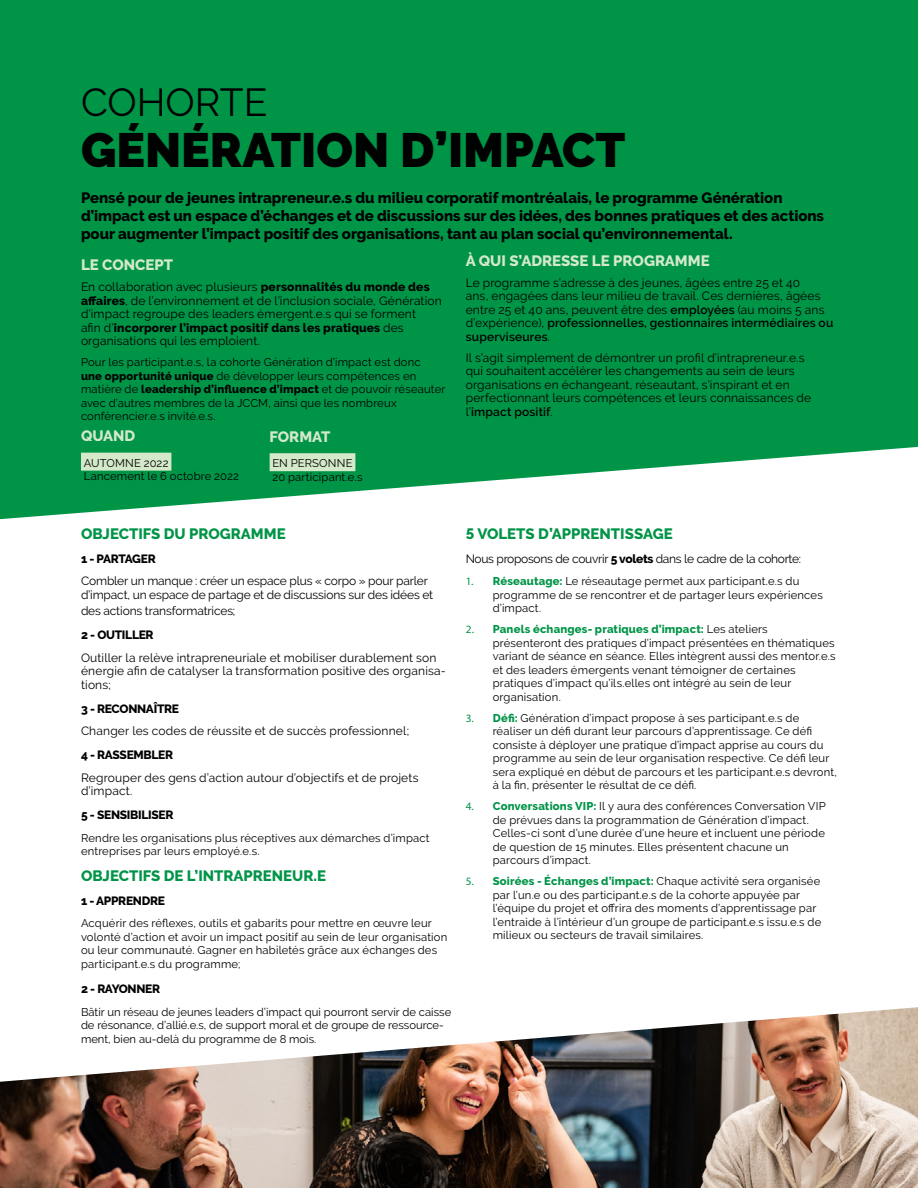
<style>
.page{position:relative;width:918px;height:1188px;background:#fff}
.page>*{position:absolute;margin:0;border:0;box-sizing:border-box;transform-origin:0 0}
.t1{font:900 48px "Raleway";color:#000101}
.t2{font:39px "Raleway";color:#000101}
.t3{font:800 15px/18px "Raleway";letter-spacing:-.005em;color:#000101}
.t4{font:800 15px "Raleway";color:#009447}
.t5{font:800 15px "Raleway";color:#d4e9ca}
.t6{font:800 15px "Raleway";color:#d4e9c9}
.t7{font:12px/13.5px "Raleway";letter-spacing:.015em;color:#000}
.t8{font:12px/13.5px "Raleway";letter-spacing:-.01em;color:#000}
.t9{font:800 12px "Raleway";letter-spacing:-.025em;color:#000}
.t10{font:12px "Raleway";letter-spacing:-.025em;color:#000}
.t11{font:11.25px/13.5px "Raleway";letter-spacing:.015em;color:#000}
.s1{font-weight:800}
.s2{font-weight:600}
.s3{font-family:"Myriad Pro";color:#009447}
.s4{font-weight:800;color:#009447}
</style>
<div class="page">
<img style="left:0;top:1007px;width:918px;height:181px">
<svg style="left:0;top:0;width:918px;height:519px;fill:#009447"></svg>
<div style="left:81px;top:453px;width:90px;height:18px;background:#d4e9c9"></div>
<div style="left:270px;top:453px;width:85px;height:18px;background:#d4e9c9"></div>
<h2 class="t2" style="left:81px;top:79px;width:188px">COHORTE</h2>
<h1 class="t1" style="left:81px;top:122px;width:546px">GÉNÉRATION D’IMPACT</h1>
<p class="t3" style="left:81px;top:189px;width:745px">Pensé pour de jeunes intrapreneur.e.s du milieu corporatif montréalais, le programme Génération d’impact est un espace d’échanges et de discussions sur des idées, des bonnes pratiques et des actions pour augmenter l’impact positif des organisations, tant au plan social qu’environnemental.</p>
<h3 class="t6" style="left:81px;top:257px;width:94px">LE CONCEPT</h3>
<p class="t7" style="left:81px;top:280px;width:362px">En collaboration avec plusieurs <span class="s1">personnalités du monde des affaires</span>, de l’environnement et de l’inclusion sociale, Génération d’impact regroupe des leaders émergent.e.s qui se forment<br>afin d’<span class="s1">incorporer l’impact positif dans les pratiques</span> des organisations qui les emploient.</p>
<p class="t11" style="left:81px;top:356px;width:366px">Pour les participant.e.s, la cohorte Génération d’impact est donc<br><span class="s1">une opportunité unique</span> de développer leurs compétences en matière de <span class="s1">leadership d’influence d’impact</span> et de pouvoir réseauter avec d’autres membres de la JCCM, ainsi que les nombreux conférencier.e.s invité.e.s.</p>
<h3 class="t5" style="left:81px;top:428px;width:56px">QUAND</h3>
<p class="t11" style="left:84px;top:456px;width:157px">AUTOMNE 2022<br>Lancement le 6 octobre 2022</p>
<h3 class="t5" style="left:466px;top:252px;width:245px">À QUI S’ADRESSE LE PROGRAMME</h3>
<p class="t7" style="left:466px;top:276px;width:369px">Le programme s’adresse à des jeunes, âgées entre 25 et 40<br>ans, engagées dans leur milieu de travail. Ces dernières, âgées entre 25 et 40 ans, peuvent être des <span class="s2">employées</span> (au moins 5 ans d’expérience), <span class="s2">professionnelles, gestionnaires intermédiaires ou superviseures</span>.</p>
<p class="t7" style="left:466px;top:351px;width:347px">Il s’agit simplement de démontrer un profil d’intrapreneur.e.s qui souhaitent accélérer les changements au sein de leurs organisations en échangeant, réseautant, s’inspirant et en perfectionnant leurs compétences et leurs connaissances de l’<span class="s2">impact positif</span>.</p>
<h3 class="t5" style="left:270px;top:428px;width:62px">FORMAT</h3>
<p class="t11" style="left:272px;top:457px;width:92px">EN PERSONNE<br>20 participant.e.s</p>
<h3 class="t4" style="left:81px;top:525px;width:206px">OBJECTIFS DU PROGRAMME</h3>
<p class="t9" style="left:81px;top:552px;width:76px">1 - PARTAGER</p>
<p class="t8" style="left:81px;top:574px;width:354px">Combler un manque : créer un espace plus « corpo » pour parler d’impact, un espace de partage et de discussions sur des idées et</p>
<p class="t8" style="left:81px;top:604px;width:156px">des actions transformatrices;</p>
<p class="t9" style="left:81px;top:628px;width:74px">2 - OUTILLER</p>
<p class="t7" style="left:81px;top:651px;width:367px">Outiller la relève intrapreneuriale et mobiliser durablement son énergie afin de catalyser la transformation positive des organisa&shy;tions;</p>
<p class="t9" style="left:81px;top:702px;width:100px">3 - RECONNAÎTRE</p>
<p class="t7" style="left:81px;top:724px;width:330px">Changer les codes de réussite et de succès professionnel;</p>
<p class="t9" style="left:81px;top:748px;width:94px">4 - RASSEMBLER</p>
<p class="t7" style="left:81px;top:771px;width:339px">Regrouper des gens d’action autour d’objectifs et de projets d’impact.</p>
<p class="t9" style="left:81px;top:808px;width:94px">5 - SENSIBILISER</p>
<p class="t11" style="left:81px;top:831px;width:350px">Rendre les organisations plus réceptives aux démarches d’impact entreprises par leurs employé.e.s.</p>
<h3 class="t4" style="left:81px;top:867px;width:247px">OBJECTIFS DE L’INTRAPRENEUR.E</h3>
<p class="t9" style="left:81px;top:894px;width:85px">1 - APPRENDRE</p>
<p class="t11" style="left:81px;top:917px;width:368px">Acquérir des réflexes, outils et gabarits pour mettre en œuvre leur volonté d’action et avoir un impact positif au sein de leur organisation ou leur communauté. Gagner en habiletés grâce aux échanges des participant.e.s du programme;</p>
<p class="t9" style="left:81px;top:982px;width:81px">2 - RAYONNER</p>
<p class="t11" style="left:81px;top:1005px;width:372px">Bâtir un réseau de jeunes leaders d’impact qui pourront servir de caisse de résonance, d’allié.e.s, de support moral et de groupe de ressource&shy;ment, bien au-delà du programme de 8 mois.</p>
<h3 class="t4" style="left:466px;top:525px;width:208px">5 VOLETS D’APPRENTISSAGE</h3>
<p class="t10" style="left:466px;top:552px;width:337px">Nous proposons de couvrir <span class="s1">5 volets</span> dans le cadre de la cohorte:</p>
<p class="t11" style="left:493px;top:575px;width:332px;text-indent:-27px"><span class="s3">1.</span> <span class="s4">Réseautage:</span> Le réseautage permet aux participant.e.s du programme de se rencontrer et de partager leurs expériences d’impact.</p>
<p class="t11" style="left:493px;top:623px;width:345px;text-indent:-27px"><span class="s3">2.</span> <span class="s4">Panels échanges- pratiques d’impact:</span> Les ateliers présenteront des pratiques d’impact présentées en thématiques variant de séance en séance. Elles intègrent aussi des mentor.e.s et des leaders émergents venant témoigner de certaines pratiques d’impact qu’ils.elles ont intégré au sein de leur organisation.</p>
<p class="t11" style="left:493px;top:711px;width:346px;text-indent:-27px"><span class="s3">3.</span> <span class="s4">Défi:</span> Génération d’impact propose à ses participant.e.s de réaliser un défi durant leur parcours d’apprentissage. Ce défi consiste à déployer une pratique d’impact apprise au cours du programme au sein de leur organisation respective. Ce défi leur sera expliqué en début de parcours et les participant.e.s devront, à la fin, présenter le résultat de ce défi.</p>
<p class="t11" style="left:493px;top:800px;width:334px;text-indent:-27px"><span class="s3">4.</span> <span class="s4">Conversations VIP:</span> Il y aura des conférences Conversation VIP de prévues dans la programmation de Génération d’impact.<br>Celles-ci sont d’une durée d’une heure et incluent une période de question de 15 minutes. Elles présentent chacune un parcours d’impact.</p>
<p class="t11" style="left:493px;top:875px;width:330px;text-indent:-27px"><span class="s3">5.</span> <span class="s4">Soirées - Échanges d’impact:</span> Chaque activité sera organisée par l’un.e ou des participant.e.s de la cohorte appuyée par l’équipe du projet et offrira des moments d’apprentissage par l’entraide à l’intérieur d’un groupe de participant.e.s issu.e.s de milieux ou secteurs de travail similaires.</p>
</div>
